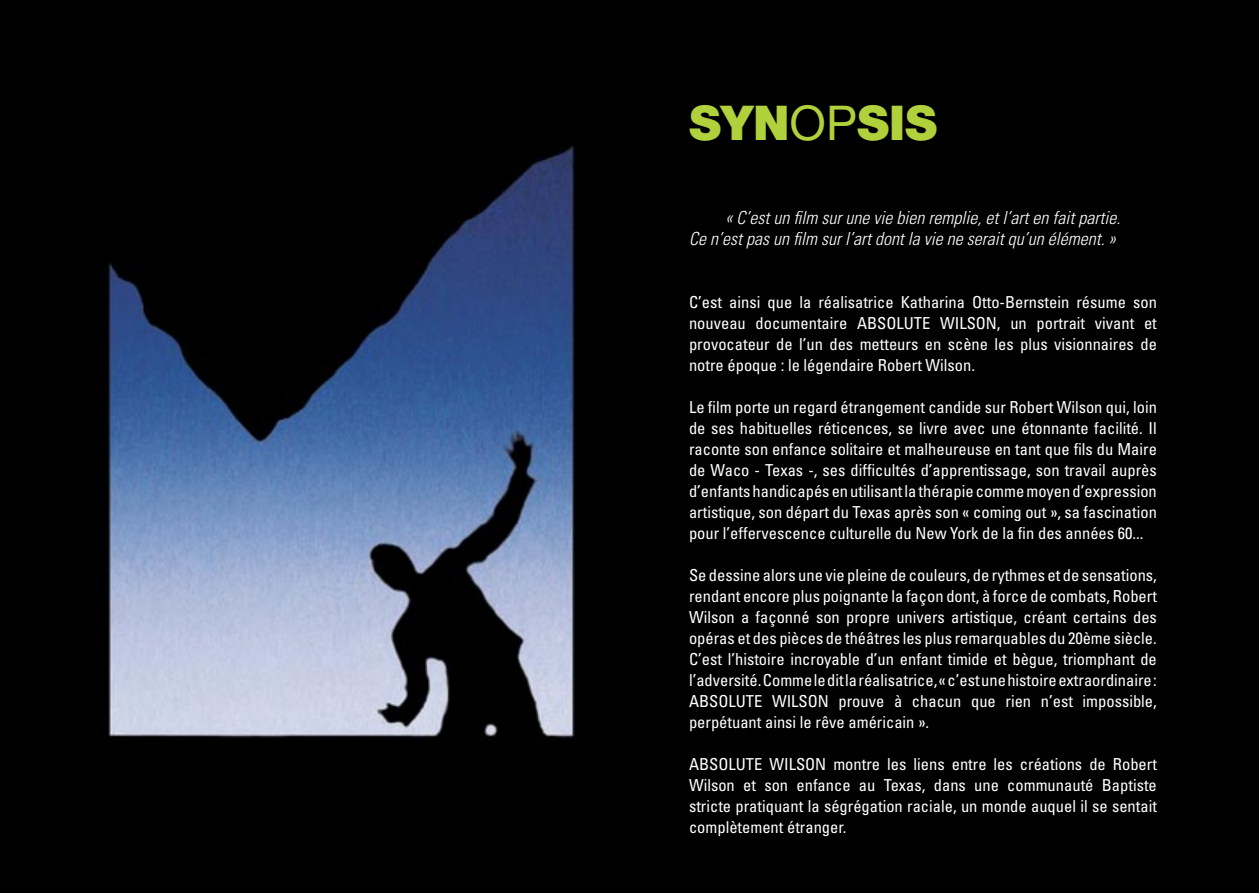
<style>
.page{position:relative;width:1259px;height:893px;background:#fff}
.page>*{position:absolute;margin:0;border:0;box-sizing:border-box;transform-origin:0 0}
.t1{font:900 48px "Helvetica Neue";color:#b0d03c}
.t2{font:italic 300 condensed 18px "Univers";color:#fff}
.t3{font:condensed 16.5px/21px "Univers";color:#fff;text-align:justify}
.s1{font-weight:400}
</style>
<div class="page">
<img style="left:0;top:0;width:1259px;height:893px">
<p class="t1" style="left:689px;top:94px;width:250px">SYN<span class="s1">OP</span>SIS</p>
<p class="t2" style="left:725px;top:207px;width:396px">« C’est un film sur une vie bien remplie, et l’art en fait partie.</p>
<p class="t2" style="left:689px;top:228px;width:428px">Ce n’est pas un film sur l’art dont la vie ne serait qu’un élément. »</p>
<p class="t3" style="left:689px;top:292px;width:469px">C’est ainsi que la réalisatrice Katharina Otto-Bernstein résume son nouveau documentaire ABSOLUTE WILSON, un portrait vivant et provocateur de l’un des metteurs en scène les plus visionnaires de notre époque : le légendaire Robert Wilson.</p>
<p class="t3" style="left:689px;top:397px;width:469px">Le film porte un regard étrangement candide sur Robert Wilson qui, loin de ses habituelles réticences, se livre avec une étonnante facilité. Il raconte son enfance solitaire et malheureuse en tant que fils du Maire de Waco - Texas -, ses difficultés d’apprentissage, son travail auprès d’enfants handicapés en utilisant la thérapie comme moyen d’expression artistique, son départ du Texas après son « coming out », sa fascination pour l’effervescence culturelle du New York de la fin des années 60...</p>
<p class="t3" style="left:689px;top:565px;width:469px">Se dessine alors une vie pleine de couleurs, de rythmes et de sensations, rendant encore plus poignante la façon dont, à force de combats, Robert Wilson a façonné son propre univers artistique, créant certains des opéras et des pièces de théâtres les plus remarquables du 20ème siècle.<br>C’est l’histoire incroyable d’un enfant timide et bègue, triomphant de l’adversité. Comme le dit la réalisatrice, « c’est une histoire extraordinaire :<br>ABSOLUTE WILSON prouve à chacun que rien n’est impossible, perpétuant ainsi le rêve américain ».</p>
<p class="t3" style="left:689px;top:754px;width:469px">ABSOLUTE WILSON montre les liens entre les créations de Robert Wilson et son enfance au Texas, dans une communauté Baptiste stricte pratiquant la ségrégation raciale, un monde auquel il se sentait complètement étranger.</p>
</div>
